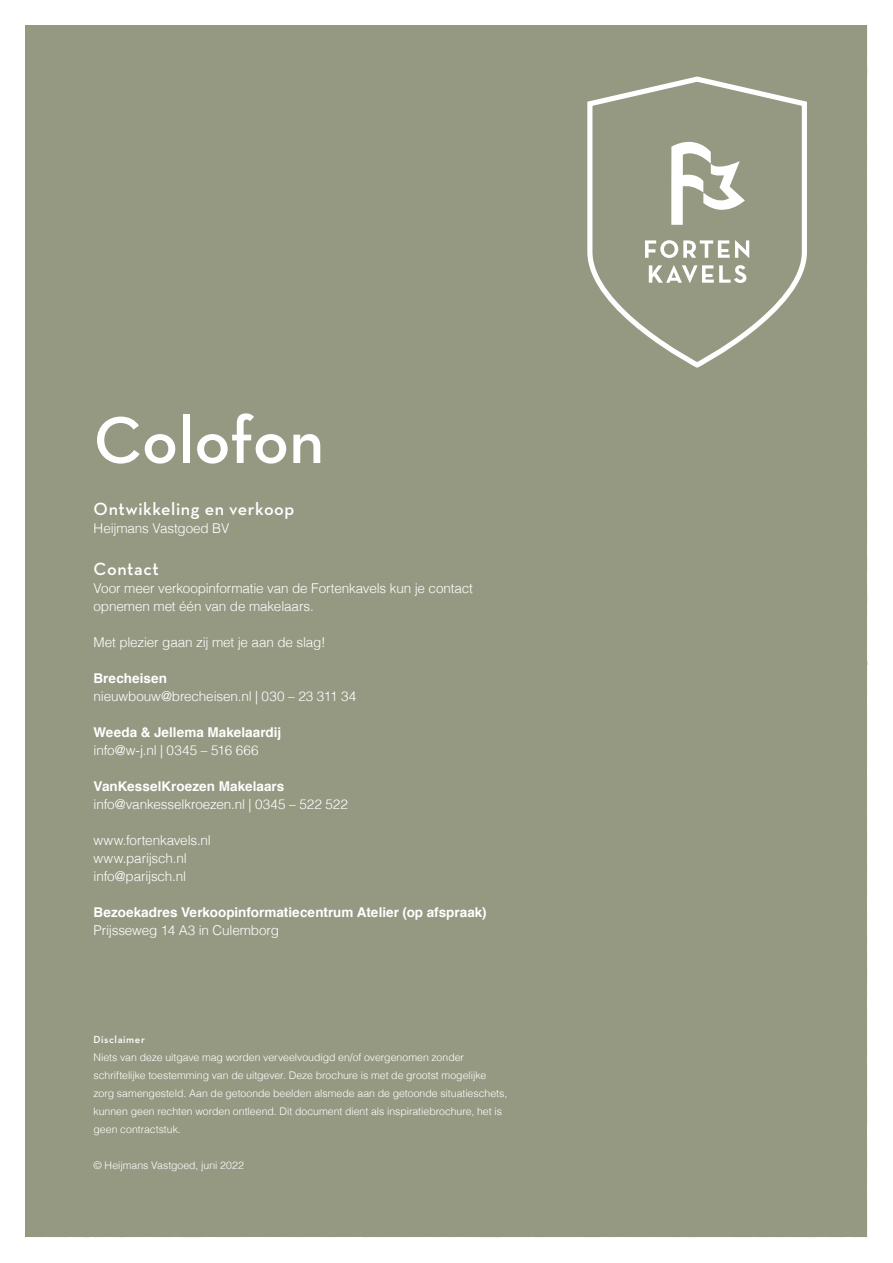
<style>
.page{position:relative;width:893px;height:1263px;background:#fff}
.page>*{position:absolute;margin:0;border:0;box-sizing:border-box;transform-origin:0 0}
.t1{font:600 67.5px "Neutraface Text";letter-spacing:-.005em;color:#fff}
.t2{font:600 18px "Neutraface Text";letter-spacing:.03em;color:#fff}
.t3{font:300 13.5px/18px "Helvetica";letter-spacing:-.01em;color:#fff}
.t4{font:700 13.5px "Helvetica";letter-spacing:.005em;color:#fff}
.t5{font:300 10.5px/18px "Helvetica";color:#fff}
.t6{font:600 10.5px "Neutraface Text";letter-spacing:.05em;color:#fff}
</style>
<div class="page">
<div style="left:26px;top:26px;width:841px;height:1211px;background:#959982"></div>
<svg style="left:587px;top:76px;width:220px;height:292px"></svg>
<h1 class="t1" style="left:94px;top:398px;width:232px">Colofon</h1>
<h2 class="t2" style="left:94px;top:497px;width:202px">Ontwikkeling en verkoop</h2>
<p class="t3" style="left:94px;top:518px;width:137px">Heijmans Vastgoed BV</p>
<h2 class="t2" style="left:94px;top:557px;width:67px">Contact</h2>
<p class="t3" style="left:94px;top:578px;width:381px">Voor meer verkoopinformatie van de Fortenkavels kun je contact opnemen met één van de makelaars.</p>
<p class="t3" style="left:94px;top:632px;width:233px">Met plezier gaan zij met je aan de slag!</p>
<p class="t4" style="left:94px;top:667px;width:75px">Brecheisen</p>
<p class="t3" style="left:94px;top:686px;width:264px">nieuwbouw@brecheisen.nl | 030 – 23 311 34</p>
<p class="t4" style="left:94px;top:721px;width:189px">Weeda &amp; Jellema Makelaardij</p>
<p class="t3" style="left:94px;top:740px;width:167px">info@w-j.nl | 0345 – 516 666</p>
<p class="t4" style="left:94px;top:775px;width:192px">VanKesselKroezen Makelaars</p>
<p class="t3" style="left:94px;top:794px;width:256px">info@vankesselkroezen.nl | 0345 – 522 522</p>
<p class="t3" style="left:94px;top:830px;width:119px">www.fortenkavels.nl www.parijsch.nl info@parijsch.nl</p>
<p class="t4" style="left:94px;top:901px;width:395px">Bezoekadres Verkoopinformatiecentrum Atelier (op afspraak)</p>
<p class="t3" style="left:94px;top:920px;width:187px">Prijsseweg 14 A3 in Culemborg</p>
<p class="t6" style="left:94px;top:1033px;width:53px">Disclaimer</p>
<p class="t5" style="left:94px;top:1047px;width:415px">Niets van deze uitgave mag worden verveelvoudigd en/of overgenomen zonder schriftelijke toestemming van de uitgever. Deze brochure is met de grootst mogelijke zorg samengesteld. Aan de getoonde beelden alsmede aan de getoonde situatieschets, kunnen geen rechten worden ontleend. Dit document dient als inspiratiebrochure, het is geen contractstuk.</p>
<p class="t5" style="left:94px;top:1155px;width:152px">© Heijmans Vastgoed, juni 2022</p>
</div>
